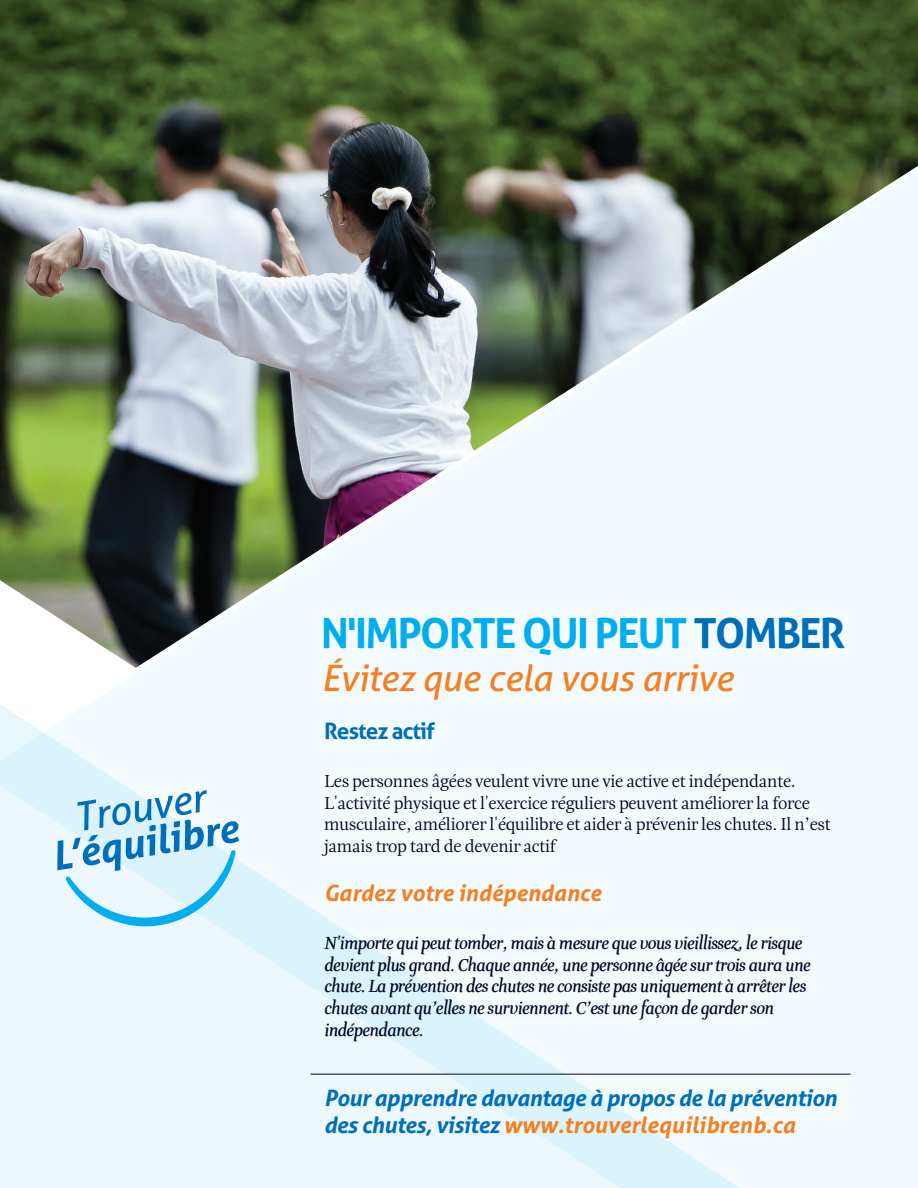
<style>
.page{position:relative;width:918px;height:1188px;background:#fff}
.page>*{position:absolute;margin:0;border:0;box-sizing:border-box;transform-origin:0 0}
.t1{font:700 41.55px "Aller";letter-spacing:-.04em;color:#00aeef}
.t2{font:italic 36.45px "Aller";letter-spacing:-.01em;color:#f57f21}
.t3{font:italic 700 22.5px/27px "Aller";letter-spacing:-.02em;color:#006eb9}
.t4{font:italic 700 22.5px "Aller";color:#f57f21}
.t5{font:700 22.5px "Aller";letter-spacing:-.04em;color:#006eb9}
.t6{font:italic 700 18px/21.6px "Esta";letter-spacing:-.02em;color:#000926}
.t7{font:18px/21.6px "Esta Pro";letter-spacing:-.02em;color:#000926}
.s1{color:#006eb9}
.s2{color:#f57f21}
</style>
<div class="page">
<div style="left:104px;top:668px;width:814px;height:520px;background:#f3fbfe"></div>
<svg style="left:0;top:695px;width:760px;height:493px;fill:#f3fbfe"></svg>
<svg style="left:0;top:776px;width:642px;height:412px;fill:#ecf8fd"></svg>
<hr style="left:310px;top:1074px;width:540px;height:1px;background:#000926">
<img style="left:0;top:0;width:918px;height:668px">
<svg style="left:57px;top:790px;width:182px;height:137px;background:#b6def2"></svg>
<h1 class="t1" style="left:321px;top:607px;width:526px">N'IMPORTE QUI PEUT <span class="s1">TOMBER</span></h1>
<h2 class="t2" style="left:321px;top:656px;width:414px">Évitez que cela vous arrive</h2>
<p class="t5" style="left:324px;top:717px;width:113px">Restez actif</p>
<p class="t7" style="left:324px;top:770px;width:508px">Les personnes âgées veulent vivre une vie active et indépendante.<br>L'activité physique et l'exercice réguliers peuvent améliorer la force musculaire, améliorer l'équilibre et aider à prévenir les chutes. Il n’est jamais trop tard de devenir actif</p>
<p class="t4" style="left:324px;top:879px;width:279px">Gardez votre indépendance</p>
<p class="t6" style="left:324px;top:933px;width:488px">N'importe qui peut tomber, mais à mesure que vous vieillissez, le risque devient plus grand. Chaque année, une personne âgée sur trois aura une chute. La prévention des chutes ne consiste pas uniquement à arrêter les chutes avant qu’elles ne surviennent. C’est une façon de garder son indépendance.</p>
<p class="t3" style="left:324px;top:1084px;width:514px">Pour apprendre davantage à propos de la prévention des chutes, visitez <span class="s2">www.trouverlequilibrenb.ca</span></p>
</div>
